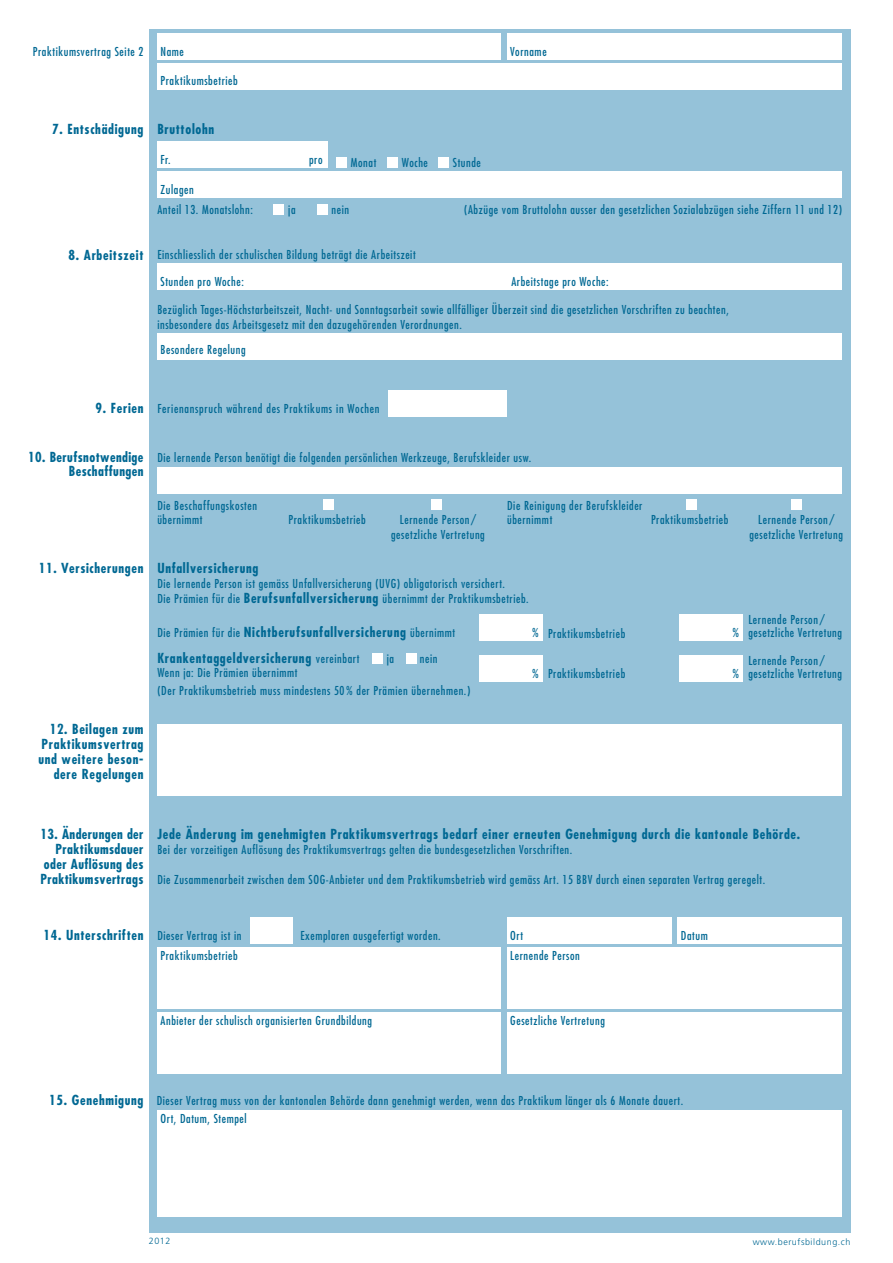
<style>
.page{position:relative;width:893px;height:1263px;background:#fff}
.page>*{position:absolute;margin:0;border:0;box-sizing:border-box;transform-origin:0 0}
.t1{font:700 condensed 13.5px/15px "Futura";letter-spacing:.05em;color:#006893;text-align:right}
.t2{font:700 condensed 13.5px/15px "Futura";letter-spacing:.03em;color:#006893;text-align:right}
.t3{font:condensed 12px/14.9px "Futura";letter-spacing:.05em;color:#006893}
.t4{font:300 9px "Frutiger";letter-spacing:.06em;color:#006893}
.s1{font-weight:700;font-size:13.5px}
.s2{font-weight:400;font-size:12px}
</style>
<div class="page">
<div style="left:149px;top:30px;width:701px;height:1203px;background:#95c2d9"></div>
<div style="left:157px;top:264px;width:685px;height:26px;background:#fff"></div>
<div style="left:389px;top:390px;width:118px;height:27px;background:#fff"></div>
<div style="left:157px;top:141px;width:170px;height:27px;background:#fff"></div>
<div style="left:157px;top:171px;width:685px;height:26px;background:#fff"></div>
<div style="left:157px;top:333px;width:685px;height:26px;background:#fff"></div>
<div style="left:157px;top:467px;width:685px;height:26px;background:#fff"></div>
<div style="left:507px;top:917px;width:164px;height:27px;background:#fff"></div>
<div style="left:678px;top:917px;width:164px;height:27px;background:#fff"></div>
<div style="left:157px;top:947px;width:344px;height:62px;background:#fff"></div>
<div style="left:507px;top:947px;width:335px;height:62px;background:#fff"></div>
<div style="left:507px;top:1012px;width:335px;height:62px;background:#fff"></div>
<div style="left:157px;top:1110px;width:685px;height:106px;background:#fff"></div>
<div style="left:157px;top:33px;width:344px;height:27px;background:#fff"></div>
<div style="left:507px;top:33px;width:335px;height:27px;background:#fff"></div>
<div style="left:157px;top:63px;width:685px;height:26px;background:#fff"></div>
<div style="left:250px;top:917px;width:43px;height:27px;background:#fff"></div>
<div style="left:336px;top:157px;width:11px;height:11px;background:#fff"></div>
<div style="left:387px;top:157px;width:11px;height:11px;background:#fff"></div>
<div style="left:438px;top:157px;width:11px;height:11px;background:#fff"></div>
<div style="left:273px;top:204px;width:11px;height:10px;background:#fff"></div>
<div style="left:317px;top:204px;width:10px;height:10px;background:#fff"></div>
<div style="left:323px;top:500px;width:11px;height:10px;background:#fff"></div>
<div style="left:432px;top:500px;width:10px;height:10px;background:#fff"></div>
<div style="left:686px;top:500px;width:10px;height:10px;background:#fff"></div>
<div style="left:791px;top:500px;width:10px;height:10px;background:#fff"></div>
<div style="left:157px;top:1012px;width:344px;height:62px;background:#fff"></div>
<div style="left:157px;top:724px;width:685px;height:71px;background:#fff"></div>
<div style="left:479px;top:614px;width:64px;height:27px;background:#fff"></div>
<div style="left:679px;top:614px;width:64px;height:27px;background:#fff"></div>
<div style="left:479px;top:655px;width:64px;height:26px;background:#fff"></div>
<div style="left:679px;top:655px;width:64px;height:26px;background:#fff"></div>
<div style="left:406px;top:653px;width:11px;height:10px;background:#fff"></div>
<div style="left:372px;top:653px;width:11px;height:10px;background:#fff"></div>
<p class="t3" style="left:33px;top:44px;width:112px">Praktikumsvertrag Seite 2</p>
<p class="t3" style="left:161px;top:44px;width:25px">Name</p>
<p class="t3" style="left:510px;top:43px;width:38px">Vorname</p>
<p class="t3" style="left:161px;top:73px;width:79px">Praktikumsbetrieb</p>
<p class="t1" style="left:157px;top:121px;width:58px">Bruttolohn</p>
<p class="t1" style="left:52px;top:121px;width:93px">7. Entschädigung</p>
<p class="t3" style="left:161px;top:152px;width:12px">Fr.</p>
<p class="t3" style="left:309px;top:152px;width:15px">pro</p>
<p class="t3" style="left:351px;top:155px;width:27px">Monat</p>
<p class="t3" style="left:402px;top:155px;width:28px">Woche</p>
<p class="t3" style="left:453px;top:155px;width:30px">Stunde</p>
<p class="t1" style="left:69px;top:247px;width:76px">8. Arbeitszeit</p>
<p class="t3" style="left:161px;top:182px;width:35px">Zulagen</p>
<p class="t3" style="left:157px;top:201px;width:97px">Anteil 13. Monatslohn:</p>
<p class="t3" style="left:288px;top:201px;width:9px">ja</p>
<p class="t3" style="left:332px;top:201px;width:19px">nein</p>
<p class="t3" style="left:157px;top:246px;width:260px">Einschliesslich der schulischen Bildung beträgt die Arbeitszeit</p>
<p class="t3" style="left:464px;top:201px;width:379px">(Abzüge vom Bruttolohn ausser den gesetzlichen Sozialabzügen siehe Ziffern 11 und 12)</p>
<p class="t3" style="left:161px;top:274px;width:85px">Stunden pro Woche:</p>
<p class="t3" style="left:511px;top:274px;width:99px">Arbeitstage pro Woche:</p>
<p class="t3" style="left:157px;top:302px;width:573px">Bezüglich Tages-Höchstarbeitszeit, Nacht- und Sonntagsarbeit sowie allfälliger Überzeit sind die gesetzlichen Vorschriften zu beachten, insbesondere das Arbeitsgesetz mit den dazugehörenden Verordnungen.</p>
<p class="t3" style="left:161px;top:342px;width:87px">Besondere Regelung</p>
<p class="t1" style="left:96px;top:400px;width:49px">9. Ferien</p>
<p class="t3" style="left:157px;top:401px;width:224px">Ferienanspruch während des Praktikums in Wochen</p>
<p class="t2" style="left:28px;top:449px;width:117px">10. Berufsnotwendige<br>Beschaffungen</p>
<p class="t3" style="left:157px;top:450px;width:375px">Die lernende Person benötigt die folgenden persönlichen Werkzeuge, Berufskleider usw.</p>
<p class="t3" style="left:157px;top:497px;width:101px">Die Beschaffungskosten übernimmt</p>
<p class="t3" style="left:288px;top:512px;width:79px">Praktikumsbetrieb</p>
<p class="t3" style="left:391px;top:512px;width:95px;text-align:center">Lernende Person/ gesetzliche Vertretung</p>
<p class="t3" style="left:507px;top:497px;width:137px">Die Reinigung der Berufskleider übernimmt</p>
<p class="t3" style="left:651px;top:512px;width:79px">Praktikumsbetrieb</p>
<p class="t3" style="left:749px;top:512px;width:95px;text-align:center">Lernende Person/ gesetzliche Vertretung</p>
<p class="t1" style="left:39px;top:560px;width:106px">11. Versicherungen</p>
<p class="t1" style="left:157px;top:560px;width:103px">Unfallversicherung</p>
<p class="t3" style="left:157px;top:576px;width:373px">Die lernende Person ist gemäss Unfallversicherung (UVG) obligatorisch versichert.<br>Die Prämien für die <span class="s1">Berufsunfallversicherung</span> übernimmt der Praktikumsbetrieb.</p>
<p class="t1" style="left:157px;top:619px;width:299px;line-height:25.3px;text-align:left"><span class="s2">Die Prämien für die</span> Nichtberufsunfallversicherung <span class="s2">übernimmt<br></span>Krankentaggeldversicherung <span class="s2">vereinbart</span></p>
<p class="t3" style="left:548px;top:626px;width:79px">Praktikumsbetrieb</p>
<p class="t3" style="left:548px;top:666px;width:79px">Praktikumsbetrieb</p>
<p class="t3" style="left:532px;top:625px;width:8px">%</p>
<p class="t3" style="left:732px;top:625px;width:8px">%</p>
<p class="t3" style="left:387px;top:650px;width:9px">ja</p>
<p class="t3" style="left:420px;top:650px;width:19px">nein</p>
<p class="t3" style="left:157px;top:664px;width:314px;line-height:18px">Wenn ja: Die Prämien übernimmt<br>(Der Praktikumsbetrieb muss mindestens 50% der Prämien übernehmen.)</p>
<p class="t3" style="left:532px;top:665px;width:8px">%</p>
<p class="t3" style="left:732px;top:665px;width:8px">%</p>
<p class="t3" style="left:748px;top:613px;width:95px;line-height:12.6px">Lernende Person/ gesetzliche Vertretung</p>
<p class="t3" style="left:748px;top:654px;width:95px;line-height:12.6px">Lernende Person/ gesetzliche Vertretung</p>
<p class="t1" style="left:38px;top:721px;width:107px">12. Beilagen zum<br>Praktikumsvertrag und weitere beson&shy;dere Regelungen</p>
<p class="t2" style="left:40px;top:826px;width:105px">13. Änderungen der<br>Praktikumsdauer oder Auflösung des<br>Praktikumsvertrags</p>
<p class="t1" style="left:157px;top:826px;width:644px">Jede Änderung im genehmigten Praktikumsvertrags bedarf einer erneuten Genehmigung durch die kantonale Behörde.</p>
<p class="t3" style="left:157px;top:842px;width:416px">Bei der vorzeitigen Auflösung des Praktikumsvertrags gelten die bundesgesetzlichen Vorschriften.</p>
<p class="t3" style="left:157px;top:871px;width:609px">Die Zusammenarbeit zwischen dem SOG-Anbieter und dem Praktikumsbetrieb wird gemäss Art. 15 BBV durch einen separaten Vertrag geregelt.</p>
<p class="t1" style="left:43px;top:927px;width:102px">14. Unterschriften</p>
<p class="t3" style="left:157px;top:928px;width:86px">Dieser Vertrag ist in</p>
<p class="t3" style="left:300px;top:928px;width:142px">Exemplaren ausgefertigt worden.</p>
<p class="t3" style="left:510px;top:928px;width:14px">Ort</p>
<p class="t3" style="left:681px;top:928px;width:28px">Datum</p>
<p class="t3" style="left:161px;top:948px;width:79px">Praktikumsbetrieb</p>
<p class="t3" style="left:510px;top:948px;width:71px">Lernende Person</p>
<p class="t3" style="left:161px;top:1013px;width:213px">Anbieter der schulisch organisierten Grundbildung</p>
<p class="t3" style="left:510px;top:1013px;width:96px">Gesetzliche Vertretung</p>
<p class="t1" style="left:49px;top:1092px;width:96px">15. Genehmigung</p>
<p class="t3" style="left:157px;top:1093px;width:528px">Dieser Vertrag muss von der kantonalen Behörde dann genehmigt werden, wenn das Praktikum länger als 6 Monate dauert.</p>
<p class="t3" style="left:161px;top:1111px;width:88px">Ort, Datum, Stempel</p>
<p class="t4" style="left:149px;top:1236px;width:23px">2012</p>
<p class="t4" style="left:753px;top:1236px;width:99px">www.berufsbildung.ch</p>
</div>
